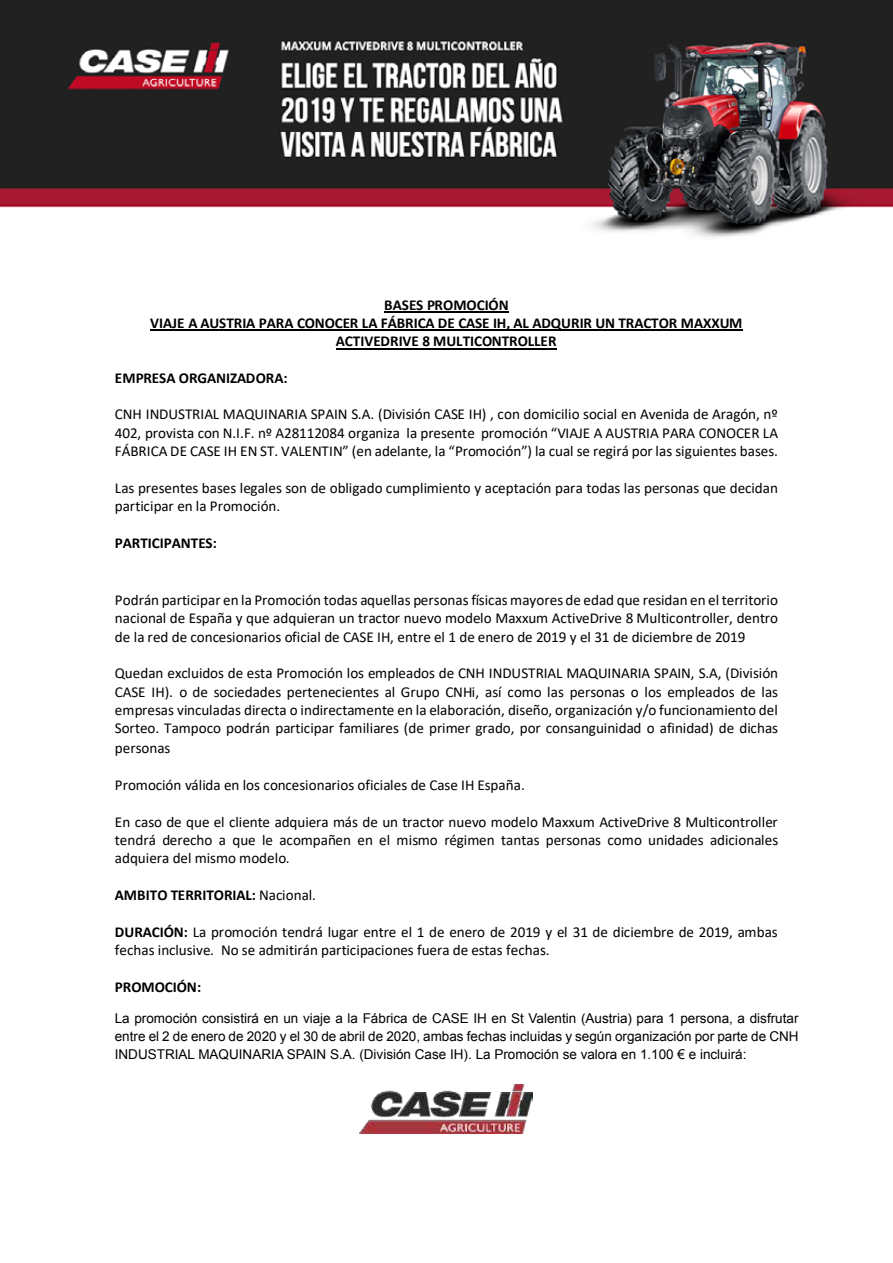
<style>
.page{position:relative;width:893px;height:1263px;background:#fff}
.page>*{position:absolute;margin:0;border:0;box-sizing:border-box;transform-origin:0 0}
.t1{font:15.15px/18.3px "Calibri";color:#000;text-align:justify}
.t2{font:700 15.15px/18.3px "Calibri";letter-spacing:-.005em;color:#000;text-align:center}
.t3{font:13.5px/18px "Arial";color:#000;text-align:justify}
.s1{font-family:"Open Sans";font-style:italic;color:#fff}
.s2{font-weight:400}
.s3{font-weight:700}
</style>
<div class="page">
<img style="left:0;top:0;width:893px;height:237px">
<img style="left:359px;top:1084px;width:174px;height:49px">
<hr style="left:384px;top:311px;width:124px;height:1px;background:#000">
<hr style="left:150px;top:330px;width:592px;height:1px;background:#000">
<hr style="left:336px;top:348px;width:220px;height:1px;background:#000">
<p class="t2" style="left:150px;top:295px;width:594px">BASES PROMOCIÓN<br>VIAJE A AUSTRIA PARA CONOCER LA FÁBRICA DE CASE IH, AL ADQURIR UN TRACTOR MAXXUM<br>ACTIVEDRIVE 8 MULTICONTROLLER</p>
<p class="t2" style="left:115px;top:368px;width:174px">EMPRESA ORGANIZADORA:</p>
<p class="t1" style="left:115px;top:405px;width:665px">CNH INDUSTRIAL MAQUINARIA SPAIN S.A. (División CASE IH) , con domicilio social en Avenida de Aragón, nº 402, provista con N.I.F. nº A28112084 organiza la presente promoción “VIAJE A AUSTRIA PARA CONOCER LA FÁBRICA DE CASE IH EN ST. VALENTIN” (en adelante, la “Promoción”) la cual se regirá por las siguientes bases.</p>
<p class="t1" style="left:115px;top:478px;width:665px">Las presentes bases legales son de obligado cumplimiento y aceptación para todas las personas que decidan participar en la Promoción.</p>
<p class="t2" style="left:115px;top:533px;width:104px">PARTICIPANTES:</p>
<p class="t1" style="left:115px;top:590px;width:665px">Podrán participar en la Promoción todas aquellas personas físicas mayores de edad que residan en el territorio nacional de España y que adquieran un tractor nuevo modelo Maxxum ActiveDrive 8 Multicontroller, dentro de la red de concesionarios oficial de CASE IH, entre el 1 de enero de 2019 y el 31 de diciembre de 2019</p>
<p class="t1" style="left:115px;top:664px;width:665px">Quedan excluidos de esta Promoción los empleados de CNH INDUSTRIAL MAQUINARIA SPAIN, S.A, (División CASE IH). o de sociedades pertenecientes al Grupo CNHi, así como las personas o los empleados de las empresas vinculadas directa o indirectamente en la elaboración, diseño, organización y/o funcionamiento del Sorteo. Tampoco podrán participar familiares (de primer grado, por consanguinidad o afinidad) de dichas</p>
<p class="t1" style="left:115px;top:739px;width:61px">personas<span class="s1">.</span></p>
<p class="t1" style="left:115px;top:776px;width:411px">Promoción válida en los concesionarios oficiales de Case IH España.</p>
<p class="t1" style="left:115px;top:812px;width:665px">En caso de que el cliente adquiera más de un tractor nuevo modelo Maxxum ActiveDrive 8 Multicontroller tendrá derecho a que le acompañen en el mismo régimen tantas personas como unidades adicionales adquiera del mismo modelo.</p>
<p class="t2" style="left:115px;top:886px;width:203px">AMBITO TERRITORIAL: <span class="s2">Nacional.</span></p>
<p class="t1" style="left:115px;top:922px;width:664px"><span class="s3">DURACIÓN:</span> La promoción tendrá lugar entre el 1 de enero de 2019 y el 31 de diciembre de 2019, ambas fechas inclusive. No se admitirán participaciones fuera de estas fechas.</p>
<p class="t2" style="left:115px;top:977px;width:88px">PROMOCIÓN:</p>
<p class="t1" style="left:115px;top:1014px;width:665px">La promoción consistirá en un viaje a la Fábrica de CASE IH en St Valentin (Austria) para 1 persona, a disfrutar entre el 2 de enero de 2020 y el 30 de abril de 2020, ambas fechas incluidas. La Promoción se valora en 1.100 € la Promoción incluirá:</p>
<p class="t3" style="left:115px;top:1009px;width:685px">La promoción consistirá en un viaje a la Fábrica de CASE IH en St Valentin (Austria) para 1 persona, a disfrutar entre el 2 de enero de 2020 y el 30 de abril de 2020, ambas fechas incluidas y según organización por parte de CNH INDUSTRIAL MAQUINARIA SPAIN S.A. (División Case IH). La Promoción se valora en 1.100 € e incluirá:</p>
</div>
